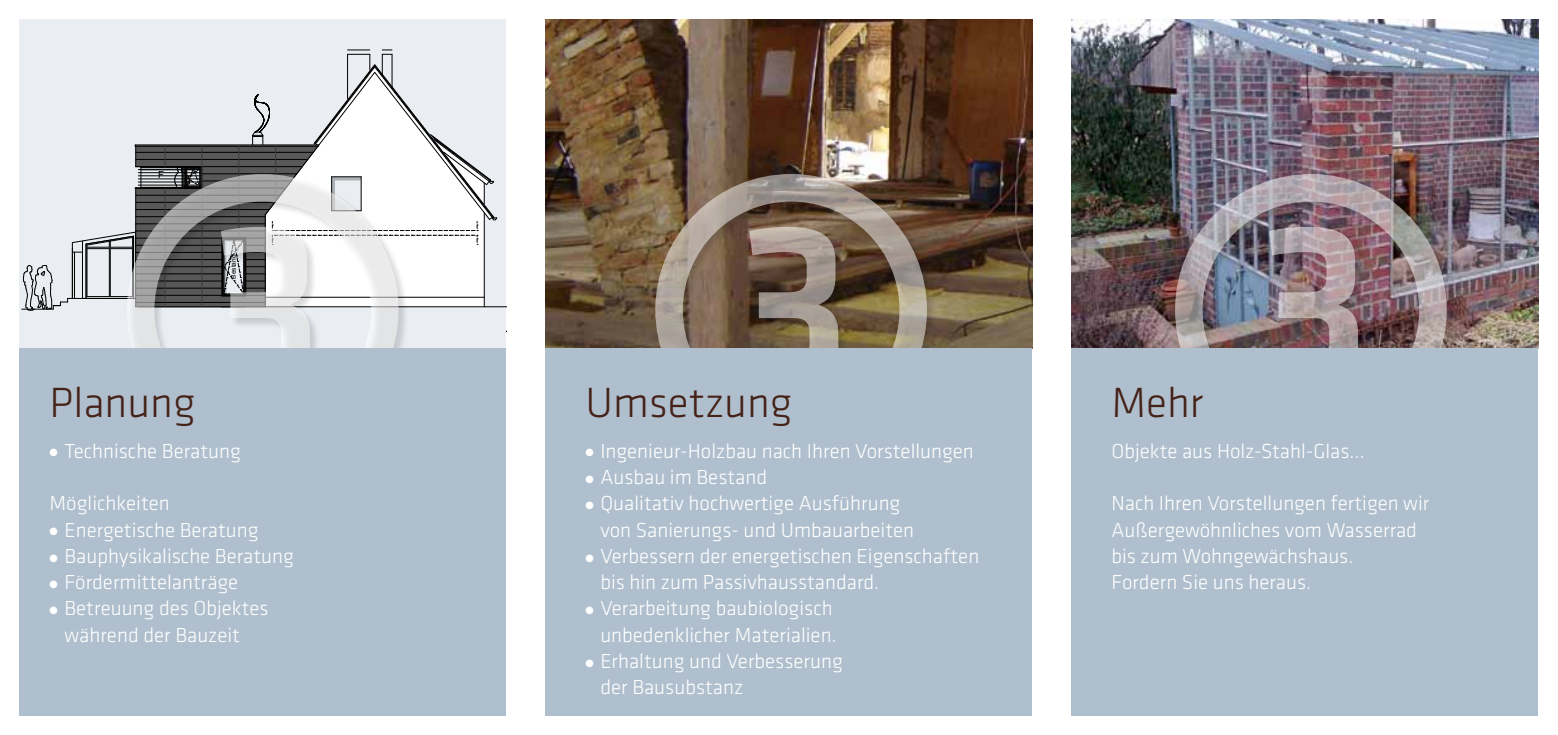
<style>
.page{position:relative;width:1558px;height:735px;background:#fff}
.page>*{position:absolute;margin:0;border:0;box-sizing:border-box;transform-origin:0 0}
.t1{font:300 43.75px "Klavika";color:#452218}
.t2{font:300 21px/26.2px "Klavika";color:#fff}
.t3{font:9.8px "Arial";color:#000}
.t4{font:6.48px "Arial";color:#000}
</style>
<div class="page">
<img style="left:1072px;top:20px;width:466px;height:328px">
<img style="left:546px;top:20px;width:486px;height:328px">
<div style="left:20px;top:20px;width:486px;height:328px;background:#eaeef3"></div>
<hr style="left:22px;top:309px;width:31px;height:1px;background:#000">
<hr style="left:138px;top:306px;width:368px;height:1px;background:#000">
<div style="left:1175px;top:174px;width:282px;height:184px;background:#000;opacity:.3"></div>
<img style="left:1175px;top:174px;width:271px;height:174px">
<img style="left:1268px;top:227px;width:90px;height:121px">
<div style="left:655px;top:174px;width:282px;height:184px;background:#000;opacity:.3"></div>
<svg style="left:655px;top:174px;width:272px;height:174px;background:#82705e"></svg>
<svg style="left:748px;top:227px;width:90px;height:121px;background:#857567"></svg>
<div style="left:546px;top:348px;width:486px;height:366px;background:#afbfcd"></div>
<div style="left:1071px;top:348px;width:467px;height:366px;background:#afbfcd"></div>
<svg style="left:23px;top:50px;width:474px;height:298px"></svg>
<div style="left:20px;top:348px;width:486px;height:366px;background:#afbfcd"></div>
<p class="t3" style="left:158px;top:168px;width:7px">F</p>
<p class="t4" style="left:229px;top:278px;width:25px;rotate:-90deg">Bestand</p>
<h1 class="t1" style="left:50px;top:379px;width:147px">Planung</h1>
<p class="t2" style="left:50px;top:437px;width:193px">● Technische Beratung</p>
<p class="t2" style="left:50px;top:490px;width:122px">Möglichkeiten</p>
<p class="t2" style="left:50px;top:516px;width:210px">● Energetische Beratung</p>
<p class="t2" style="left:50px;top:542px;width:246px">● Bauphysikalische Beratung</p>
<p class="t2" style="left:50px;top:569px;width:190px">● Fördermittelanträge</p>
<p class="t2" style="left:64px;top:595px;width:206px;text-indent:-15px">● Betreuung des Objektes während der Bauzeit</p>
<h1 class="t1" style="left:585px;top:379px;width:208px">Umsetzung</h1>
<p class="t2" style="left:585px;top:437px;width:390px">● Ingenieur-Holzbau nach Ihren Vorstellungen</p>
<p class="t2" style="left:585px;top:464px;width:183px">● Ausbau im Bestand</p>
<p class="t2" style="left:600px;top:490px;width:315px;text-indent:-15px">● Qualitativ hochwertige Ausführung von Sanierungs- und Umbauarbeiten</p>
<p class="t2" style="left:600px;top:542px;width:380px;text-indent:-15px">● Verbessern der energetischen Eigenschaften bis hin zum Passivhausstandard.</p>
<p class="t2" style="left:585px;top:595px;width:253px;text-align:right">● Verarbeitung baubiologisch unbedenklicher Materialien.</p>
<p class="t2" style="left:600px;top:647px;width:244px;text-indent:-15px">● Erhaltung und Verbesserung der Bausubstanz</p>
<h1 class="t1" style="left:1111px;top:379px;width:94px">Mehr</h1>
<p class="t2" style="left:1111px;top:437px;width:255px">Objekte aus Holz-Stahl-Glas...</p>
<p class="t2" style="left:1111px;top:490px;width:319px">Nach Ihren Vorstellungen fertigen wir<br>Außergewöhnliches vom Wasserrad bis zum Wohngewächshaus.<br>Fordern Sie uns heraus.</p>
</div>
